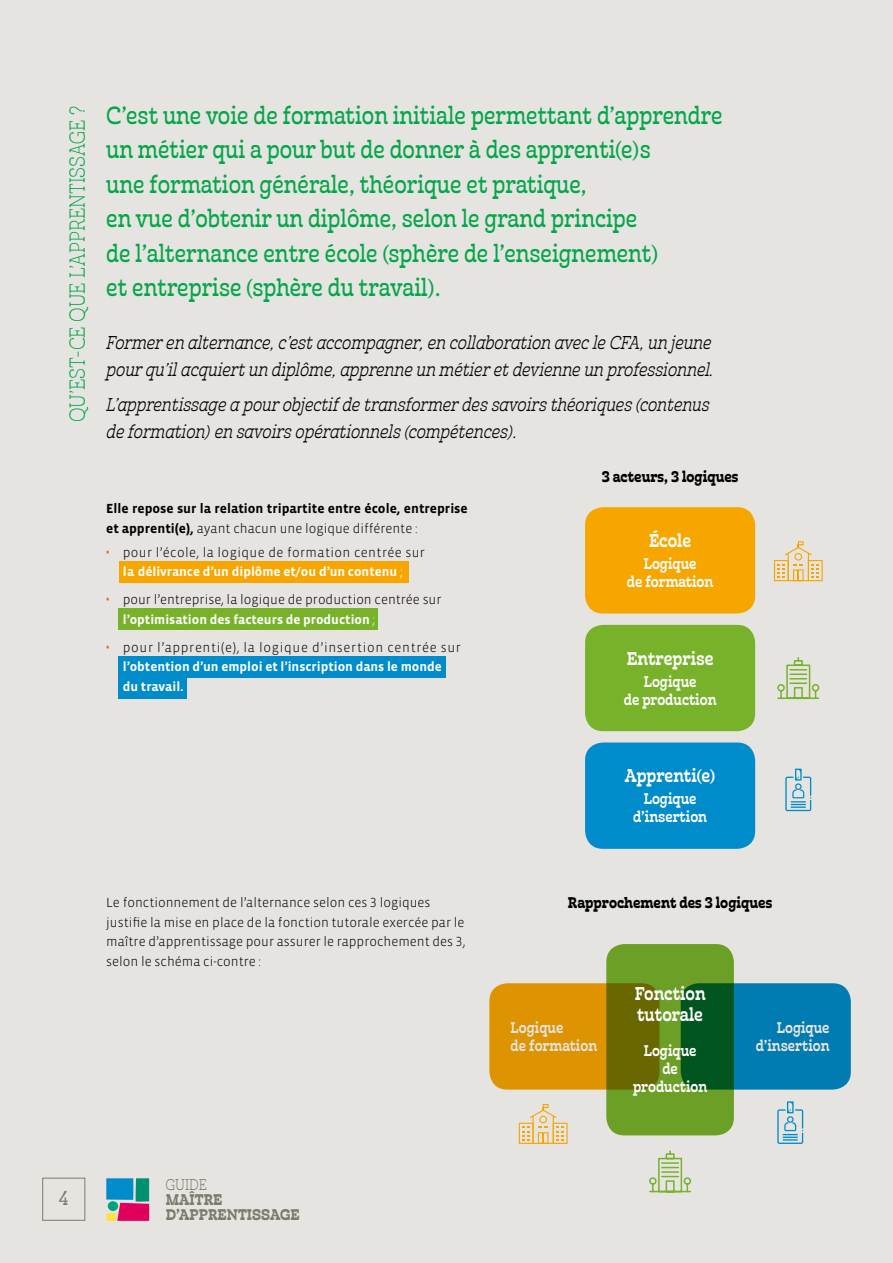
<style>
.page{position:relative;width:893px;height:1263px;background:#e6e4e0}
.page>*{position:absolute;margin:0;border:0;box-sizing:border-box;transform-origin:0 0}
.t1{font:24px/34.5px "Cabrito Inv Con Dem";color:#04a64a}
.t2{font:21px "Cabrito Inv Con Lig";color:#04a64a}
.t3{font:19.5px "Cabrito Inv Con Med";color:#7e7a6c}
.t4{font:18px/27px "Cabrito Inv Con Reg It";color:#000}
.t5{font:18px/21px "Cabrito Inv Con Bol";color:#fff}
.t6{font:15px/18px "Cabrito Inv Con Bol";color:#fff;text-align:center}
.t7{font:15px "Cabrito Inv Con Ex B";color:#000}
.t8{font:15px/15px "Cabrito Inv Con Ex B";color:#7e7a6c}
.t9{font:15px "Cabrito Inv Con Boo";color:#7e7a6c}
.t10{font:300 13.5px/19.5px "Vista Sans";color:#000}
.t11{font:700 13.5px/19.5px "Vista Sans";color:#000}
.t12{font:300 13.5px "Vista Sans";letter-spacing:.05em;color:#000}
.t13{font:300 13.5px "Vista Sans";letter-spacing:.03em;color:#000}
.t14{font:700 13.2px/19.5px "Vista Sans";color:#fff}
.s1{font-weight:300}
.s2{font-weight:300;font-size:13.5px}
.s3{font-family:"Vista Sans Alt"}
</style>
<div class="page">
<svg style="left:106px;top:1178px;width:43px;height:43px;background:#717396"></svg>
<div style="left:108px;top:1201px;width:10px;height:10px;background:#00a47a;border-radius:50%"></div>
<div style="left:43px;top:1178px;width:42px;height:42px;border:1px solid #7e7a6c"></div>
<div style="left:585px;top:507px;width:170px;height:106px;background:#f7a600;border-radius:18px"></div>
<div style="left:585px;top:625px;width:170px;height:106px;background:#78b22b;border-radius:18px"></div>
<div style="left:585px;top:742px;width:170px;height:107px;background:#008bcb;border-radius:18px"></div>
<div style="left:489px;top:983px;width:170px;height:106px;background:#de9400;border-radius:18px"></div>
<div style="left:681px;top:983px;width:170px;height:106px;background:#007cb2;border-radius:18px"></div>
<svg style="left:606px;top:944px;width:128px;height:191px;background:#53811b"></svg>
<div style="left:118px;top:608px;width:260px;height:22px;background:#78b22b"></div>
<div style="left:119px;top:561px;width:289px;height:22px;background:#f7a600"></div>
<div style="left:118px;top:656px;width:328px;height:22px;background:#008bcb"></div>
<div style="left:118px;top:677px;width:69px;height:22px;background:#008bcb"></div>
<svg style="left:774px;top:541px;width:49px;height:40px"></svg>
<svg style="left:777px;top:657px;width:43px;height:43px"></svg>
<svg style="left:785px;top:769px;width:26px;height:42px"></svg>
<svg style="left:777px;top:1101px;width:26px;height:43px"></svg>
<svg style="left:649px;top:1150px;width:43px;height:43px"></svg>
<svg style="left:519px;top:1104px;width:49px;height:40px"></svg>
<p class="t2" style="left:65px;top:422px;width:317px;rotate:-90deg">QU’EST-CE QUE L’APPRENTISSAGE ?</p>
<p class="t1" style="left:106px;top:99px;width:618px">C’est une voie de formation initiale permettant d’apprendre un métier qui a pour but de donner à des apprenti(e)s<br>une formation générale, théorique et pratique,<br>en vue d’obtenir un diplôme, selon le grand principe<br>de l’alternance entre école (sphère de l’enseignement)<br>et entreprise (sphère du travail).</p>
<p class="t4" style="left:106px;top:329px;width:608px">Former en alternance, c’est accompagner, en collaboration avec le CFA, un jeune pour qu’il acquiert un diplôme, apprenne un métier et devienne un professionnel.</p>
<p class="t4" style="left:106px;top:392px;width:605px">L’apprentissage a pour objectif de transformer des savoirs théoriques (contenus de formation) en savoirs opérationnels (compétences).</p>
<p class="t11" style="left:106px;top:499px;width:363px">Elle repose sur la relation tripartite entre école, entreprise et apprenti(e), <span class="s1">ayant chacun une logique différente :</span></p>
<p class="t13" style="left:123px;top:545px;width:304px">pour l’école, la logique de formation centrée sur</p>
<p class="t14" style="left:123px;top:562px;width:281px">la délivrance d’un diplôme et/ou d’un contenu <span class="s2">;</span></p>
<p class="t10" style="left:123px;top:590px;width:320px">pour l’entreprise, la logique de production centrée sur</p>
<p class="t14" style="left:123px;top:610px;width:254px">l’optimisation des facteurs de production <span class="s2">;</span></p>
<p class="t12" style="left:123px;top:640px;width:340px">pour l’apprenti(e), la logique d’insertion centrée sur</p>
<p class="t14" style="left:123px;top:657px;width:321px">l’obtention d’un emploi et l’inscription dans le monde du travail.</p>
<p class="t7" style="left:602px;top:467px;width:138px">3 acteurs, 3 logiques</p>
<p class="t5" style="left:649px;top:530px;width:44px">École</p>
<p class="t6" style="left:627px;top:555px;width:88px">Logique<br>de formation</p>
<p class="t5" style="left:627px;top:648px;width:88px">Entreprise</p>
<p class="t6" style="left:624px;top:673px;width:94px">Logique<br>de production</p>
<p class="t5" style="left:625px;top:766px;width:92px">Apprenti(e)</p>
<p class="t6" style="left:633px;top:790px;width:75px">Logique d’insertion</p>
<p class="t10" style="left:106px;top:893px;width:360px">Le fonctionnement de l’alternance selon ces <span class="s3">3</span> logiques justifie la mise en place de la fonction tutorale exercée par le maître d’apprentissage pour assurer le rapprochement des <span class="s3">3</span>, selon le schéma ci-contre :</p>
<p class="t7" style="left:568px;top:893px;width:206px">Rapprochement des 3 logiques</p>
<p class="t5" style="left:635px;top:984px;width:72px">Fonction tutorale</p>
<p class="t6" style="left:633px;top:1042px;width:76px">Logique<br>de production</p>
<p class="t6" style="left:511px;top:1019px;width:88px;text-align:left">Logique<br>de formation</p>
<p class="t6" style="left:756px;top:1019px;width:75px;text-align:right">Logique d’insertion</p>
<p class="t3" style="left:59px;top:1186px;width:11px">4</p>
<p class="t9" style="left:166px;top:1176px;width:43px">GUIDE</p>
<p class="t8" style="left:166px;top:1193px;width:135px">MAÎTRE<br>D’APPRENTISSAGE</p>
</div>
